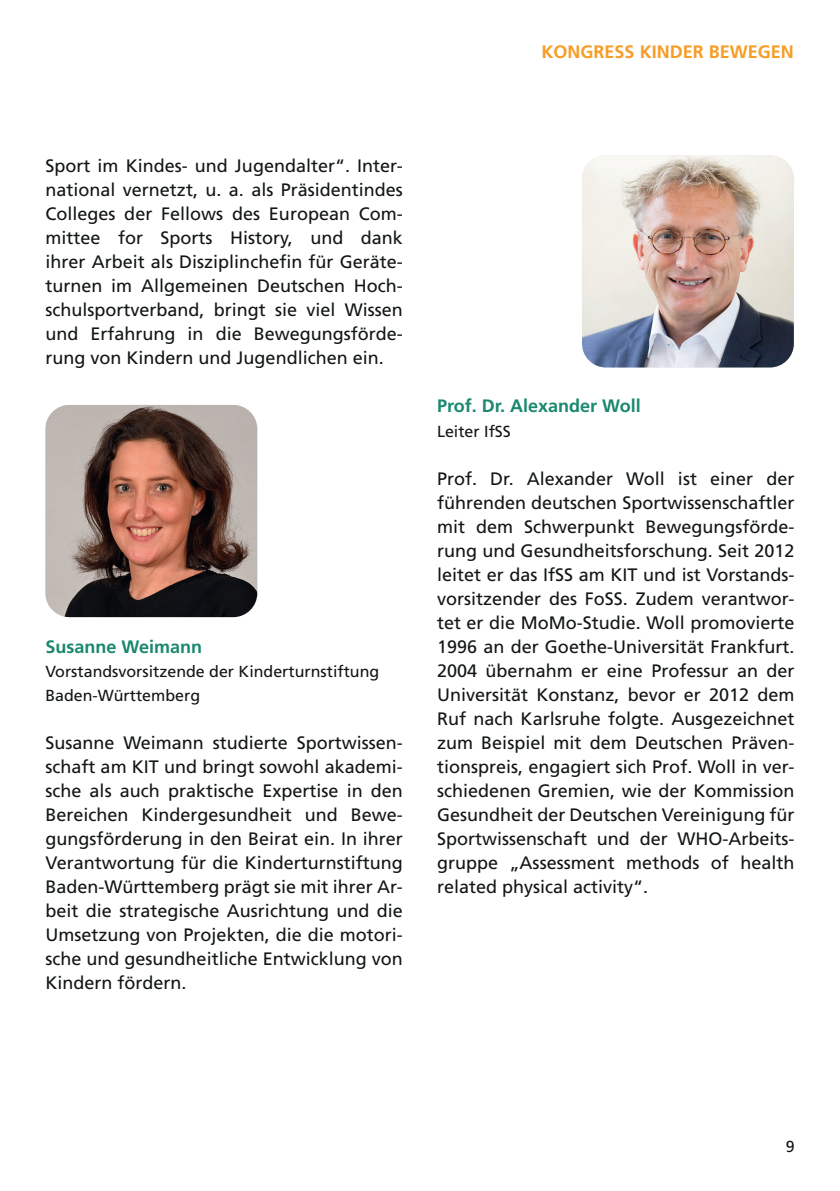
<style>
.page{position:relative;width:840px;height:1191px;background:#fff}
.page>*{position:absolute;margin:0;border:0;box-sizing:border-box;transform-origin:0 0}
.t1{font:18px/24px "Frutiger LT Std";color:#121617;text-align:justify}
.t2{font:700 18px "Frutiger LT Std";color:#1b886f}
.t3{font:700 18px "Frutiger LT Std";color:#f79d26}
.t4{font:16px/24px "Frutiger LT Std";color:#121617}
</style>
<div class="page">
<img style="left:582px;top:155px;width:211px;height:212px">
<img style="left:45px;top:405px;width:212px;height:212px">
<p class="t3" style="left:541px;top:41px;width:254px">KONGRESS KINDER BEWEGEN</p>
<p class="t1" style="left:45px;top:154px;width:359px">Sport im Kindes- und Jugendalter“. Inter&shy;national vernetzt, u. a. als Präsidentindes Colleges der Fellows des European Com&shy;mittee for Sports History, und dank ihrer Arbeit als Disziplinchefin für Geräte&shy;turnen im Allgemeinen Deutschen Hoch&shy;schulsportverband, bringt sie viel Wissen und Erfahrung in die Bewegungsförde&shy;rung von Kindern und Jugendlichen ein.</p>
<p class="t2" style="left:45px;top:635px;width:158px">Susanne Weimann</p>
<p class="t4" style="left:45px;top:659px;width:335px">Vorstandsvorsitzende der Kinderturnstiftung<br>Baden-Württemberg</p>
<p class="t1" style="left:45px;top:730px;width:359px">Susanne Weimann studierte Sportwissen&shy;schaft am KIT und bringt sowohl akademi&shy;sche als auch praktische Expertise in den Bereichen Kindergesundheit und Bewe&shy;gungsförderung in den Beirat ein. In ihrer Verantwortung für die Kinderturnstiftung Baden-Württemberg prägt sie mit ihrer Ar&shy;beit die strategische Ausrichtung und die Umsetzung von Projekten, die die motori&shy;sche und gesundheitliche Entwicklung von Kindern fördern.</p>
<p class="t2" style="left:437px;top:395px;width:205px">Prof. Dr. Alexander Woll</p>
<p class="t4" style="left:437px;top:419px;width:75px">Leiter IfSS</p>
<p class="t1" style="left:437px;top:466px;width:359px">Prof. Dr. Alexander Woll ist einer der führenden deutschen Sportwissenschaftler mit dem Schwerpunkt Bewegungsförde&shy;rung und Gesundheitsforschung. Seit 2012 leitet er das IfSS am KIT und ist Vorstands&shy;vorsitzender des FoSS. Zudem verantwor&shy;tet er die MoMo-Studie. Woll promovierte 1996 an der Goethe-Universität Frankfurt.<br>2004 übernahm er eine Professur an der Universität Konstanz, bevor er 2012 dem Ruf nach Karlsruhe folgte. Ausgezeichnet zum Beispiel mit dem Deutschen Präven&shy;tionspreis, engagiert sich Prof. Woll in ver&shy;schiedenen Gremien, wie der Kommission Gesundheit der Deutschen Vereinigung für Sportwissenschaft und der WHO-Arbeits&shy;gruppe „Assessment methods of health related physical activity“.</p>
<p class="t4" style="left:785px;top:1134px;width:10px">9</p>
</div>
